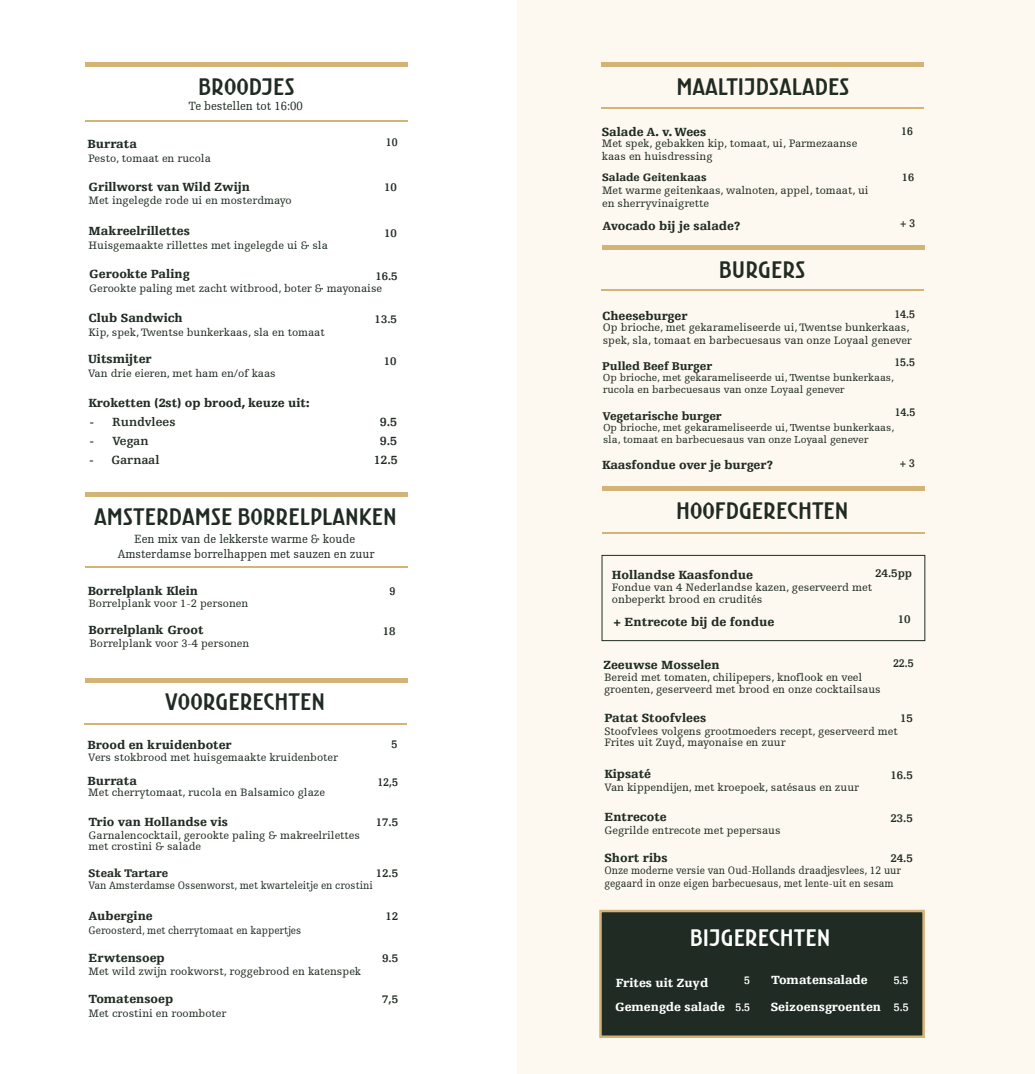
<style>
.page{position:relative;width:1035px;height:1074px;background:#fff}
.page>*{position:absolute;margin:0;border:0;box-sizing:border-box;transform-origin:0 0}
.t1{font:300 21.75px "Kurversbrug";color:#202c23}
.t2{font:300 21.75px "Kurversbrug";color:#fff}
.t3{font:900 12.5px "Egyptienne FLT Std";color:#202c23}
.t4{font:12.5px/15px "Egyptienne FLT";color:#202c23;text-align:center;scale:.91 1}
.t5{font:900 12.5px/24px "Egyptienne FLT Std";color:#fff}
.t6{font:700 12.5px "Egyptienne FLT Std";color:#202c23}
.t7{font:900 11.88px "Egyptienne FLT Std";color:#202c23}
.t8{font:700 11.62px "Egyptienne FLT Std";color:#202c23}
.t9{font:700 11.62px "Egyptienne FLT Std";color:#202c23;scale:.91 1}
.t10{font:900 11.62px "Egyptienne FLT Std";color:#202c23}
.t11{font:700 11.5px "Egyptienne FLT Std";color:#fff;scale:.91 1}
.t12{font:11.25px/12.5px "Egyptienne FLT";color:#202c23}
.t13{font:11.25px/12.5px "Egyptienne FLT";color:#202c23;scale:.91 1}
.t14{font:900 11.25px "Egyptienne FLT Std";color:#202c23}
.t15{font:700 11.25px "Egyptienne FLT Std";color:#202c23}
.t16{font:10.75px/11.9px "Egyptienne FLT";color:#202c23}
.s1{font-weight:700;font-size:11.5px}
</style>
<div class="page">
<div style="left:517px;top:0;width:518px;height:1074px;background:#fef9f0"></div>
<div style="left:85px;top:62px;width:322px;height:5px;background:#d4b377"></div>
<hr style="left:85px;top:120px;width:322px;height:1px;background:#d4b377">
<div style="left:85px;top:492px;width:323px;height:5px;background:#d4b377"></div>
<hr style="left:85px;top:566px;width:322px;height:2px;background:#d4b377">
<hr style="left:85px;top:678px;width:322px;height:4px;background:#d4b377">
<hr style="left:85px;top:723px;width:322px;height:1px;background:#d4b377">
<div style="left:602px;top:62px;width:322px;height:5px;background:#d4b377"></div>
<hr style="left:601px;top:107px;width:322px;height:2px;background:#d4b377">
<div style="left:602px;top:245px;width:322px;height:5px;background:#d4b377"></div>
<hr style="left:602px;top:289px;width:322px;height:2px;background:#d4b377">
<hr style="left:602px;top:486px;width:322px;height:4px;background:#d4b377">
<hr style="left:602px;top:533px;width:322px;height:1px;background:#d4b377">
<div style="left:599px;top:909px;width:326px;height:129px;background:#202c23;border:2px solid #d4b377"></div>
<div style="left:601px;top:555px;width:324px;height:86px;border:1px solid #202c23"></div>
<h1 class="t1" style="left:198px;top:73px;width:98px">BROODJES</h1>
<p class="t4" style="left:189px;top:99px;width:127px">Te bestellen tot 16:00</p>
<p class="t3" style="left:88px;top:137px;width:51px">Burrata</p>
<p class="t9" style="left:386px;top:136px;width:14px">10</p>
<p class="t12" style="left:88px;top:152px;width:124px">Pesto, tomaat en rucola</p>
<p class="t3" style="left:89px;top:180px;width:163px">Grillworst van Wild Zwijn</p>
<p class="t8" style="left:384px;top:181px;width:14px">10</p>
<p class="t12" style="left:89px;top:195px;width:205px">Met ingelegde rode ui en mosterdmayo</p>
<p class="t3" style="left:89px;top:224px;width:103px">Makreelrillettes</p>
<p class="t8" style="left:384px;top:227px;width:14px">10</p>
<p class="t12" style="left:89px;top:239px;width:241px">Huisgemaakte rillettes met ingelegde ui &amp; sla</p>
<p class="t3" style="left:89px;top:267px;width:102px">Gerookte Paling</p>
<p class="t8" style="left:375px;top:269px;width:24px">16.5</p>
<p class="t12" style="left:89px;top:282px;width:294px">Gerookte paling met zacht witbrood, boter &amp; mayonaise</p>
<p class="t3" style="left:89px;top:311px;width:96px">Club Sandwich</p>
<p class="t8" style="left:375px;top:313px;width:24px">13.5</p>
<p class="t12" style="left:89px;top:326px;width:238px">Kip, spek, Twentse bunkerkaas, sla en tomaat</p>
<p class="t3" style="left:88px;top:352px;width:65px">Uitsmijter</p>
<p class="t8" style="left:384px;top:354px;width:14px">10</p>
<p class="t12" style="left:88px;top:367px;width:189px">Van drie eieren, met ham en/of kaas</p>
<p class="t3" style="left:89px;top:396px;width:222px">Kroketten (2st) op brood, keuze uit:</p>
<p class="t6" style="left:89px;top:415px;width:88px">- Rundvlees</p>
<p class="t6" style="left:89px;top:434px;width:61px">- Vegan</p>
<p class="t6" style="left:89px;top:452px;width:72px">- Garnaal</p>
<p class="t6" style="left:380px;top:415px;width:19px">9.5</p>
<p class="t6" style="left:380px;top:434px;width:19px">9.5</p>
<p class="t6" style="left:374px;top:453px;width:26px">12.5</p>
<h1 class="t1" style="left:94px;top:503px;width:304px">AMSTERDAMSE BORRELPLANKEN</h1>
<p class="t4" style="left:118px;top:531px;width:283px">Een mix van de lekkerste warme &amp; koude<br>Amsterdamse borrelhappen met sauzen en zuur</p>
<p class="t3" style="left:88px;top:583px;width:112px">Borrelplank Klein</p>
<p class="t9" style="left:389px;top:584px;width:8px">9</p>
<p class="t3" style="left:89px;top:623px;width:117px">Borrelplank Groot</p>
<p class="t8" style="left:383px;top:625px;width:14px">18</p>
<p class="t12" style="left:88px;top:597px;width:161px">Borrelplank voor 1-2 personen</p>
<p class="t12" style="left:89px;top:637px;width:161px">Borrelplank voor 3-4 personen</p>
<h1 class="t1" style="left:165px;top:689px;width:161px">VOORGERECHTEN</h1>
<p class="t3" style="left:88px;top:738px;width:146px">Brood en kruidenboter</p>
<p class="t9" style="left:391px;top:738px;width:8px">5</p>
<p class="t12" style="left:88px;top:751px;width:251px">Vers stokbrood met huisgemaakte kruidenboter</p>
<p class="t3" style="left:88px;top:773px;width:51px">Burrata</p>
<p class="t9" style="left:377px;top:775px;width:24px">12,5</p>
<p class="t12" style="left:88px;top:786px;width:238px">Met cherrytomaat, rucola en Balsamico glaze</p>
<p class="t3" style="left:89px;top:815px;width:141px">Trio van Hollandse vis</p>
<p class="t8" style="left:376px;top:816px;width:24px">17.5</p>
<p class="t12" style="left:89px;top:830px;width:273px;line-height:10.1px">Garnalencocktail, gerookte paling &amp; makreelrilettes met crostini &amp; salade</p>
<p class="t10" style="left:89px;top:867px;width:81px">Steak Tartare</p>
<p class="t8" style="left:376px;top:867px;width:24px">12.5</p>
<p class="t13" style="left:89px;top:879px;width:314px">Van Amsterdamse Ossenworst, met kwarteleitje en crostini</p>
<p class="t3" style="left:89px;top:909px;width:66px">Aubergine</p>
<p class="t8" style="left:385px;top:910px;width:14px">12</p>
<p class="t13" style="left:89px;top:923px;width:235px">Geroosterd, met cherrytomaat en kappertjes</p>
<p class="t3" style="left:89px;top:950px;width:78px">Erwtensoep</p>
<p class="t8" style="left:382px;top:951px;width:17px">9.5</p>
<p class="t12" style="left:89px;top:965px;width:274px">Met wild zwijn rookworst, roggebrood en katenspek</p>
<p class="t3" style="left:89px;top:992px;width:86px">Tomatensoep</p>
<p class="t8" style="left:382px;top:993px;width:17px">7,5</p>
<p class="t12" style="left:89px;top:1007px;width:139px">Met crostini en roomboter</p>
<h1 class="t1" style="left:676px;top:73px;width:175px">MAALTIJDSALADES</h1>
<p class="t3" style="left:602px;top:125px;width:106px">Salade A. v. Wees</p>
<p class="t9" style="left:901px;top:124px;width:14px">16</p>
<p class="t12" style="left:602px;top:137px;width:257px">Met spek, gebakken kip, tomaat, ui, Parmezaanse kaas en huisdressing</p>
<p class="t14" style="left:602px;top:171px;width:106px">Salade Geitenkaas</p>
<p class="t15" style="left:902px;top:171px;width:14px">16</p>
<p class="t12" style="left:602px;top:185px;width:268px">Met warme geitenkaas, walnoten, appel, tomaat, ui en sherryvinaigrette</p>
<p class="t3" style="left:602px;top:218px;width:139px">Avocado bij je salade?</p>
<p class="t9" style="left:900px;top:217px;width:18px">+ 3</p>
<h1 class="t1" style="left:719px;top:256px;width:88px">BURGERS</h1>
<p class="t3" style="left:602px;top:309px;width:87px">Cheeseburger</p>
<p class="t9" style="left:894px;top:307px;width:24px">14.5</p>
<p class="t12" style="left:603px;top:322px;width:311px">Op brioche, met gekarameliseerde ui, Twentse bunkerkaas, spek, sla, tomaat en barbecuesaus van onze Loyaal genever</p>
<p class="t9" style="left:894px;top:356px;width:24px">15.5</p>
<p class="t7" style="left:602px;top:360px;width:112px">Pulled Beef Burger</p>
<p class="t16" style="left:603px;top:372px;width:293px">Op brioche, met gekarameliseerde ui, Twentse bunkerkaas, rucola en barbecuesaus van onze Loyaal genever</p>
<p class="t9" style="left:894px;top:405px;width:24px">14.5</p>
<p class="t7" style="left:602px;top:409px;width:121px">Vegetarische burger</p>
<p class="t16" style="left:603px;top:421px;width:293px">Op brioche, met gekarameliseerde ui, Twentse bunkerkaas, sla, tomaat en barbecuesaus van onze Loyaal genever</p>
<p class="t3" style="left:602px;top:458px;width:172px">Kaasfondue over je burger?</p>
<p class="t9" style="left:899px;top:456px;width:18px">+ 3</p>
<h1 class="t1" style="left:676px;top:497px;width:174px">HOOFDGERECHTEN</h1>
<p class="t3" style="left:612px;top:568px;width:143px">Hollandse Kaasfondue</p>
<p class="t8" style="left:875px;top:567px;width:38px">24.5pp</p>
<p class="t3" style="left:613px;top:614px;width:162px">+ Entrecote bij de fondue</p>
<p class="t8" style="left:897px;top:613px;width:14px">10</p>
<p class="t12" style="left:612px;top:581px;width:262px">Fondue van 4 Nederlandse kazen, geserveerd met onbeperkt brood en crudités</p>
<p class="t3" style="left:603px;top:658px;width:118px">Zeeuwse Mosselen</p>
<p class="t9" style="left:893px;top:657px;width:24px">22.5</p>
<p class="t12" style="left:604px;top:671px;width:278px">Bereid met tomaten, chilipepers, knoflook en veel groenten, geserveerd met brood en onze cocktailsaus</p>
<p class="t3" style="left:604px;top:711px;width:103px">Patat Stoofvlees</p>
<p class="t8" style="left:900px;top:712px;width:14px">15</p>
<p class="t12" style="left:604px;top:727px;width:295px;line-height:10.1px">Stoofvlees volgens grootmoeders recept, geserveerd met<br>Frites uit Zuyd, mayonaise en zuur</p>
<p class="t3" style="left:604px;top:766px;width:48px">Kipsaté</p>
<p class="t8" style="left:890px;top:769px;width:24px">16.5</p>
<p class="t12" style="left:604px;top:781px;width:256px">Van kippendijen, met kroepoek, satésaus en zuur</p>
<p class="t3" style="left:604px;top:809px;width:64px">Entrecote</p>
<p class="t8" style="left:890px;top:812px;width:24px">23.5</p>
<p class="t12" style="left:604px;top:824px;width:178px">Gegrilde entrecote met pepersaus</p>
<p class="t3" style="left:604px;top:851px;width:65px">Short ribs</p>
<p class="t8" style="left:890px;top:852px;width:24px">24.5</p>
<p class="t13" style="left:604px;top:864px;width:327px">Onze moderne versie van Oud-Hollands draadjesvlees, 12 uur gegaard in onze eigen barbecuesaus, met lente-uit en sesam</p>
<h1 class="t2" style="left:690px;top:924px;width:142px">BIJGERECHTEN</h1>
<p class="t11" style="left:744px;top:973px;width:8px">5</p>
<p class="t5" style="left:615px;top:971px;width:111px">Frites uit Zuyd<br>Gemengde salade</p>
<p class="t5" style="left:771px;top:967px;width:98px">Tomatensalade</p>
<p class="t11" style="left:893px;top:973px;width:17px">5.5</p>
<p class="t11" style="left:735px;top:1001px;width:17px">5.5</p>
<p class="t5" style="left:770px;top:995px;width:139px">Seizoensgroenten <span class="s1">5.5</span></p>
</div>
